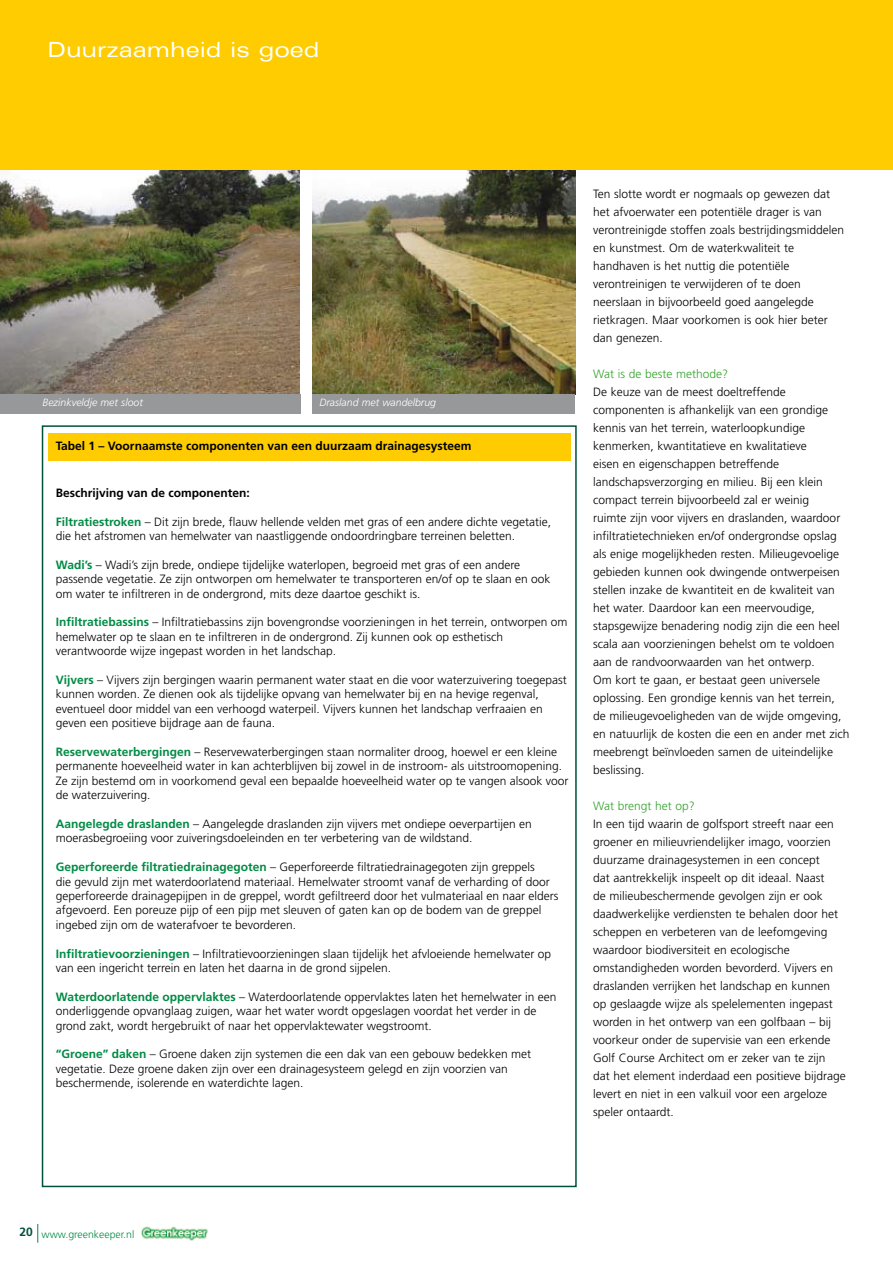
<style>
.page{position:relative;width:893px;height:1263px;background:#fff}
.page>*{position:absolute;margin:0;border:0;box-sizing:border-box;transform-origin:0 0}
.t1{font:expanded 21px "Univers";color:#fff}
.t2{font:300 12px/18px "Frutiger";color:#000}
.t3{font:700 12px "Frutiger";color:#000}
.t4{font:300 12px "Frutiger";color:#35a32c}
.t5{font:italic 300 10.5px "Frutiger";color:#fff}
.t6{font:300 10.5px "Frutiger";color:#008b45}
.s1{font-weight:700;color:#008b45}
.s2{font-weight:700;font-size:12px;color:#00513c}
</style>
<div class="page">
<img style="left:141px;top:1226px;width:67px;height:15px">
<svg style="left:38px;top:1224px;width:1px;height:19px"></svg>
<img style="left:0;top:170px;width:300px;height:224px">
<div style="left:0;top:394px;width:300px;height:19px;background:#97989a"></div>
<img style="left:313px;top:170px;width:262px;height:224px">
<div style="left:313px;top:394px;width:262px;height:19px;background:#97989a"></div>
<div style="left:49px;top:433px;width:522px;height:27px;background:#fecc00"></div>
<div style="left:0;top:0;width:893px;height:170px;background:#fecc00"></div>
<h1 class="t1" style="left:47px;top:37px;width:273px">Duurzaamheid is goed</h1>
<p class="t5" style="left:43px;top:396px;width:102px">Bezinkveldje met sloot</p>
<p class="t5" style="left:319px;top:396px;width:118px">Drasland met wandelbrug</p>
<p class="t3" style="left:56px;top:439px;width:417px">Tabel 1 – Voornaamste componenten van een duurzaam drainagesysteem</p>
<p class="t3" style="left:56px;top:485px;width:196px">Beschrijving van de componenten:</p>
<p class="t2" style="left:56px;top:514px;width:497px;line-height:14.4px"><span class="s1">Filtratiestroken</span> – Dit zijn brede, flauw hellende velden met gras of een andere dichte vegetatie, die het afstromen van hemelwater van naastliggende ondoordringbare terreinen beletten.</p>
<p class="t2" style="left:56px;top:557px;width:496px;line-height:14.4px"><span class="s1">Wadi’s</span> – Wadi’s zijn brede, ondiepe tijdelijke waterlopen, begroeid met gras of een andere passende vegetatie. Ze zijn ontworpen om hemelwater te transporteren en/of op te slaan en ook om water te infiltreren in de ondergrond, mits deze daartoe geschikt is.</p>
<p class="t2" style="left:56px;top:615px;width:513px;line-height:14.4px"><span class="s1">Infiltratiebassins</span> – Infiltratiebassins zijn bovengrondse voorzieningen in het terrein, ontworpen om hemelwater op te slaan en te infiltreren in de ondergrond. Zij kunnen ook op esthetisch verantwoorde wijze ingepast worden in het landschap.</p>
<p class="t2" style="left:56px;top:673px;width:512px;line-height:14.4px"><span class="s1">Vijvers</span> – Vijvers zijn bergingen waarin permanent water staat en die voor waterzuivering toegepast kunnen worden. Ze dienen ook als tijdelijke opvang van hemelwater bij en na hevige regenval, eventueel door middel van een verhoogd waterpeil. Vijvers kunnen het landschap verfraaien en geven een positieve bijdrage aan de fauna.</p>
<p class="t2" style="left:56px;top:745px;width:514px;line-height:14.4px"><span class="s1">Reservewaterbergingen</span> – Reservewaterbergingen staan normaliter droog, hoewel er een kleine permanente hoeveelheid water in kan achterblijven bij zowel in de instroom- als uitstroomopening.<br>Ze zijn bestemd om in voorkomend geval een bepaalde hoeveelheid water op te vangen alsook voor de waterzuivering.</p>
<p class="t2" style="left:56px;top:817px;width:478px;line-height:14.4px"><span class="s1">Aangelegde draslanden</span> – Aangelegde draslanden zijn vijvers met ondiepe oeverpartijen en moerasbegroeiing voor zuiveringsdoeleinden en ter verbetering van de wildstand.</p>
<p class="t2" style="left:56px;top:860px;width:504px;line-height:14.4px"><span class="s1">Geperforeerde filtratiedrainagegoten</span> – Geperforeerde filtratiedrainagegoten zijn greppels<br>die gevuld zijn met waterdoorlatend materiaal. Hemelwater stroomt vanaf de verharding of door geperforeerde drainagepijpen in de greppel, wordt gefiltreerd door het vulmateriaal en naar elders afgevoerd. Een poreuze pijp of een pijp met sleuven of gaten kan op de bodem van de greppel ingebed zijn om de waterafvoer te bevorderen.</p>
<p class="t2" style="left:56px;top:946px;width:497px;line-height:14.4px"><span class="s1">Infiltratievoorzieningen</span> – Infiltratievoorzieningen slaan tijdelijk het afvloeiende hemelwater op van een ingericht terrein en laten het daarna in de grond sijpelen.</p>
<p class="t2" style="left:56px;top:989px;width:502px;line-height:14.4px"><span class="s1">Waterdoorlatende oppervlaktes</span> – Waterdoorlatende oppervlaktes laten het hemelwater in een onderliggende opvanglaag zuigen, waar het water wordt opgeslagen voordat het verder in de grond zakt, wordt hergebruikt of naar het oppervlaktewater wegstroomt.</p>
<p class="t2" style="left:56px;top:1047px;width:477px;line-height:14.4px"><span class="s1">“Groene” daken</span> – Groene daken zijn systemen die een dak van een gebouw bedekken met vegetatie. Deze groene daken zijn over een drainagesysteem gelegd en zijn voorzien van beschermende, isolerende en waterdichte lagen.</p>
<p class="t2" style="left:593px;top:185px;width:253px">Ten slotte wordt er nogmaals op gewezen dat het afvoerwater een potentiële drager is van verontreinigde stoffen zoals bestrijdingsmiddelen en kunstmest. Om de waterkwaliteit te handhaven is het nuttig die potentiële verontreinigen te verwijderen of te doen neerslaan in bijvoorbeeld goed aangelegde rietkragen. Maar voorkomen is ook hier beter dan genezen.</p>
<p class="t4" style="left:593px;top:367px;width:136px">Wat is de beste methode?</p>
<p class="t2" style="left:593px;top:383px;width:258px">De keuze van de meest doeltreffende componenten is afhankelijk van een grondige kennis van het terrein, waterloopkundige kenmerken, kwantitatieve en kwalitatieve<br>eisen en eigenschappen betreffende landschapsverzorging en milieu. Bij een klein compact terrein bijvoorbeeld zal er weinig<br>ruimte zijn voor vijvers en draslanden, waardoor infiltratietechnieken en/of ondergrondse opslag als enige mogelijkheden resten. Milieugevoelige gebieden kunnen ook dwingende ontwerpeisen stellen inzake de kwantiteit en de kwaliteit van het water. Daardoor kan een meervoudige, stapsgewijze benadering nodig zijn die een heel scala aan voorzieningen behelst om te voldoen aan de randvoorwaarden van het ontwerp.<br>Om kort te gaan, er bestaat geen universele oplossing. Een grondige kennis van het terrein, de milieugevoeligheden van de wijde omgeving, en natuurlijk de kosten die een en ander met zich meebrengt beïnvloeden samen de uiteindelijke beslissing.</p>
<p class="t4" style="left:593px;top:799px;width:103px">Wat brengt het op?</p>
<p class="t2" style="left:593px;top:815px;width:254px">In een tijd waarin de golfsport streeft naar een groener en milieuvriendelijker imago, voorzien duurzame drainagesystemen in een concept<br>dat aantrekkelijk inspeelt op dit ideaal. Naast<br>de milieubeschermende gevolgen zijn er ook daadwerkelijke verdiensten te behalen door het scheppen en verbeteren van de leefomgeving waardoor biodiversiteit en ecologische omstandigheden worden bevorderd. Vijvers en draslanden verrijken het landschap en kunnen op geslaagde wijze als spelelementen ingepast worden in het ontwerp van een golfbaan – bij voorkeur onder de supervisie van een erkende Golf Course Architect om er zeker van te zijn<br>dat het element inderdaad een positieve bijdrage levert en niet in een valkuil voor een argeloze speler ontaardt.</p>
<p class="t6" style="left:20px;top:1228px;width:116px"><span class="s2">20</span> www.greenkeeper.nl</p>
</div>
